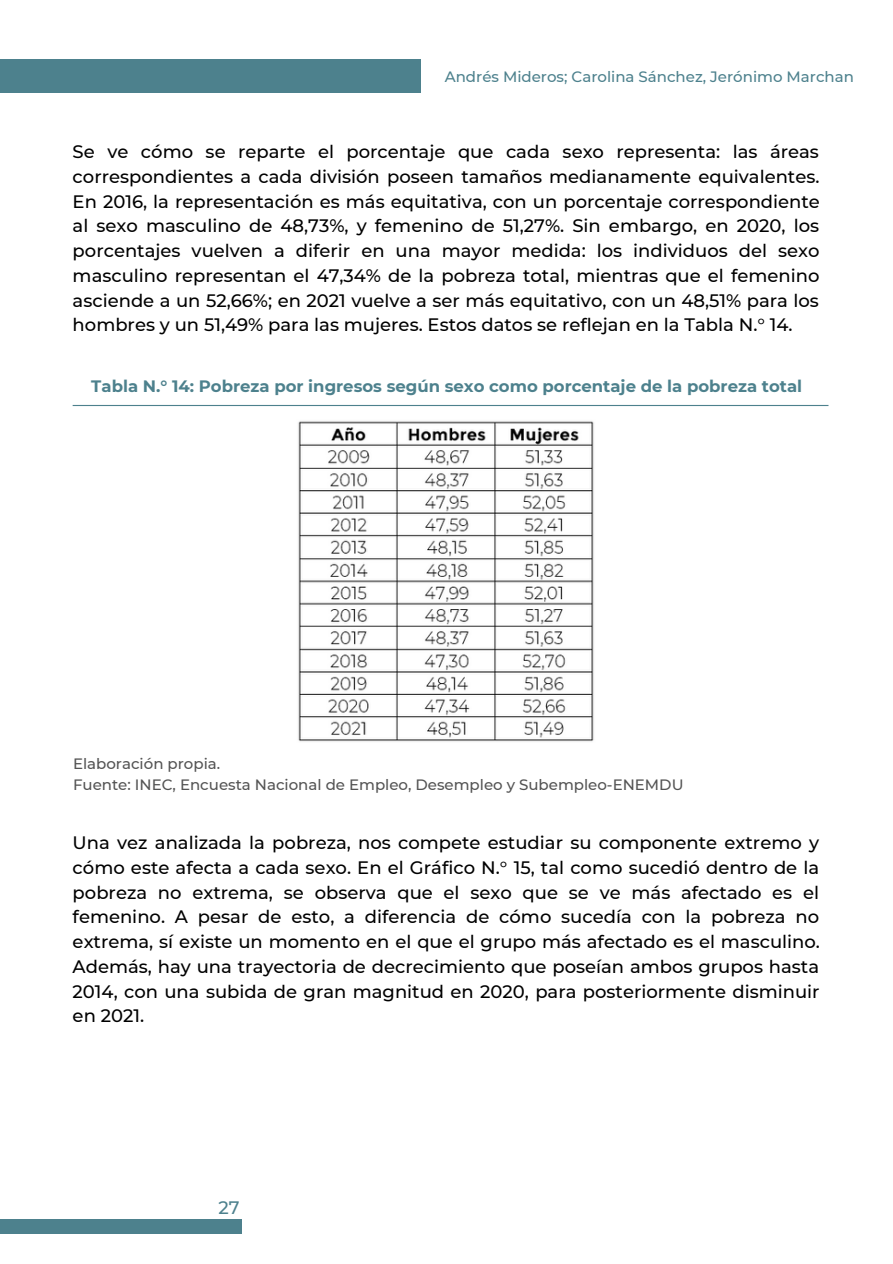
<style>
.page{position:relative;width:893px;height:1264px;background:#fff}
.page>*{position:absolute;margin:0;border:0;box-sizing:border-box;transform-origin:0 0}
.t1{font:500 18px/24.8px "Montserrat";color:#000;text-align:justify}
.t2{font:500 18px "Montserrat";color:#4d818d}
.t3{font:700 16.5px "Montserrat";color:#4d818d}
.t4{font:500 15px/20.2px "Montserrat";color:#545454}
.t5{font:500 15px "Montserrat";color:#4d818d}
</style>
<div class="page">
<div style="left:0;top:59px;width:421px;height:34px;background:#4d818d"></div>
<hr style="left:73px;top:405px;width:755px;height:1px;background:#4d818d">
<img style="left:298px;top:421px;width:296px;height:321px">
<div style="left:0;top:1218px;width:242px;height:15px;background:#4d818d"></div>
<p class="t5" style="left:445px;top:67px;width:410px">Andrés Mideros; Carolina Sánchez, Jerónimo Marchan</p>
<p class="t1" style="left:73px;top:139px;width:748px">Se ve cómo se reparte el porcentaje que cada sexo representa: las áreas correspondientes a cada división poseen tamaños medianamente equivalentes.<br>En 2016, la representación es más equitativa, con un porcentaje correspondiente al sexo masculino de 48,73%, y femenino de 51,27%. Sin embargo, en 2020, los porcentajes vuelven a diferir en una mayor medida: los individuos del sexo masculino representan el 47,34% de la pobreza total, mientras que el femenino asciende a un 52,66%; en 2021 vuelve a ser más equitativo, con un 48,51% para los hombres y un 51,49% para las mujeres. Estos datos se reflejan en la Tabla N.° 14.</p>
<p class="t3" style="left:91px;top:376px;width:712px">Tabla N.° 14: Pobreza por ingresos según sexo como porcentaje de la pobreza total</p>
<p class="t4" style="left:73px;top:753px;width:612px">Elaboración propia.<br>Fuente: INEC, Encuesta Nacional de Empleo, Desempleo y Subempleo-ENEMDU</p>
<p class="t1" style="left:73px;top:830px;width:748px">Una vez analizada la pobreza, nos compete estudiar su componente extremo y cómo este afecta a cada sexo. En el Gráfico N.° 15, tal como sucedió dentro de la pobreza no extrema, se observa que el sexo que se ve más afectado es el femenino. A pesar de esto, a diferencia de cómo sucedía con la pobreza no extrema, sí existe un momento en el que el grupo más afectado es el masculino.<br>Además, hay una trayectoria de decrecimiento que poseían ambos grupos hasta 2014, con una subida de gran magnitud en 2020, para posteriormente disminuir en 2021.</p>
<p class="t2" style="left:219px;top:1196px;width:23px">27</p>
</div>
